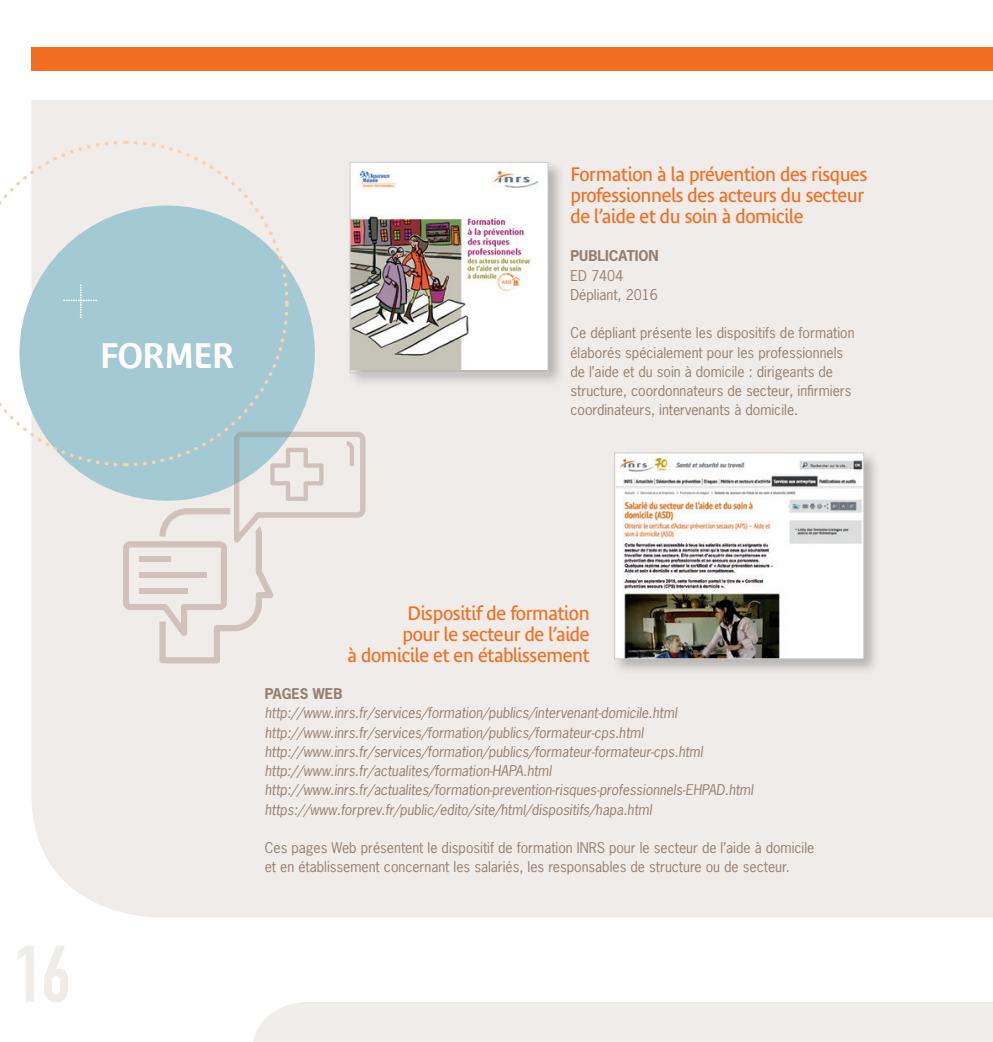
<style>
.page{position:relative;width:993px;height:1042px;background:#fff}
.page>*{position:absolute;margin:0;border:0;box-sizing:border-box;transform-origin:0 0}
.t1{font:78.75px "DIN Engschrift";color:#f0ece9}
.t2{font:600 35px "Bienvenue Beta";letter-spacing:-.02em;color:#fff}
.t3{font:19.25px/21px "Bienvenue Beta";letter-spacing:-.02em;color:#f36e21}
.t4{font:italic 14px/19.2px "News Gothic";color:#95806f}
.t5{font:14px/19.2px "News Gothic";color:#95806f}
.t6{font:700 14px "News Gothic";color:#95806f}
</style>
<div class="page">
<div style="left:31px;top:47px;width:961px;height:23px;background:#f36e21"></div>
<div style="left:31px;top:100px;width:961px;height:817px;background:#f0ece9"></div>
<div style="left:253px;top:1002px;width:739px;height:40px;background:#f0eeea"></div>
<div style="left:611px;top:450px;width:269px;height:226px;background:#231f20;opacity:.28"></div>
<img style="left:616px;top:455px;width:245px;height:202px">
<div style="left:614px;top:453px;width:249px;height:206px;border:1px solid #cdced0"></div>
<div style="left:347px;top:159px;width:217px;height:231px;background:#231f20;opacity:.28"></div>
<img style="left:365px;top:164px;width:181px;height:206px">
<div style="left:349px;top:162px;width:199px;height:211px;border:1px solid #cdced0"></div>
<svg style="left:0;top:139px;width:365px;height:524px"></svg>
<h2 class="t2" style="left:100px;top:335px;width:135px">FORMER</h2>
<h3 class="t3" style="left:570px;top:163px;width:298px">Formation à la prévention des risques professionnels des acteurs du secteur de l’aide et du soin à domicile</h3>
<p class="t6" style="left:570px;top:247px;width:90px">PUBLICATION</p>
<p class="t5" style="left:570px;top:265px;width:89px">ED 7404<br>Dépliant, 2016</p>
<p class="t5" style="left:570px;top:323px;width:285px">Ce dépliant présente les dispositifs de formation élaborés spécialement pour les professionnels de l’aide et du soin à domicile : dirigeants de structure, coordonnateurs de secteur, infirmiers coordinateurs, intervenants à domicile.</p>
<h1 class="t1" style="left:14px;top:928px;width:59px">16</h1>
<h3 class="t3" style="left:347px;top:603px;width:244px;text-align:right">Dispositif de formation<br>pour le secteur de l’aide<br>à domicile et en établissement</h3>
<p class="t6" style="left:265px;top:684px;width:79px">PAGES WEB</p>
<p class="t4" style="left:265px;top:703px;width:490px">http://www.inrs.fr/services/formation/publics/intervenant-domicile.html http://www.inrs.fr/services/formation/publics/formateur-cps.html http://www.inrs.fr/services/formation/publics/formateur-formateur-cps.html http://www.inrs.fr/actualites/formation-HAPA.html http://www.inrs.fr/actualites/formation-prevention-risques-professionnels-EHPAD.html https://www.forprev.fr/public/edito/site/html/dispositifs/hapa.html</p>
<p class="t5" style="left:265px;top:838px;width:551px">Ces pages Web présentent le dispositif de formation INRS pour le secteur de l’aide à domicile et en établissement concernant les salariés, les responsables de structure ou de secteur.</p>
</div>
